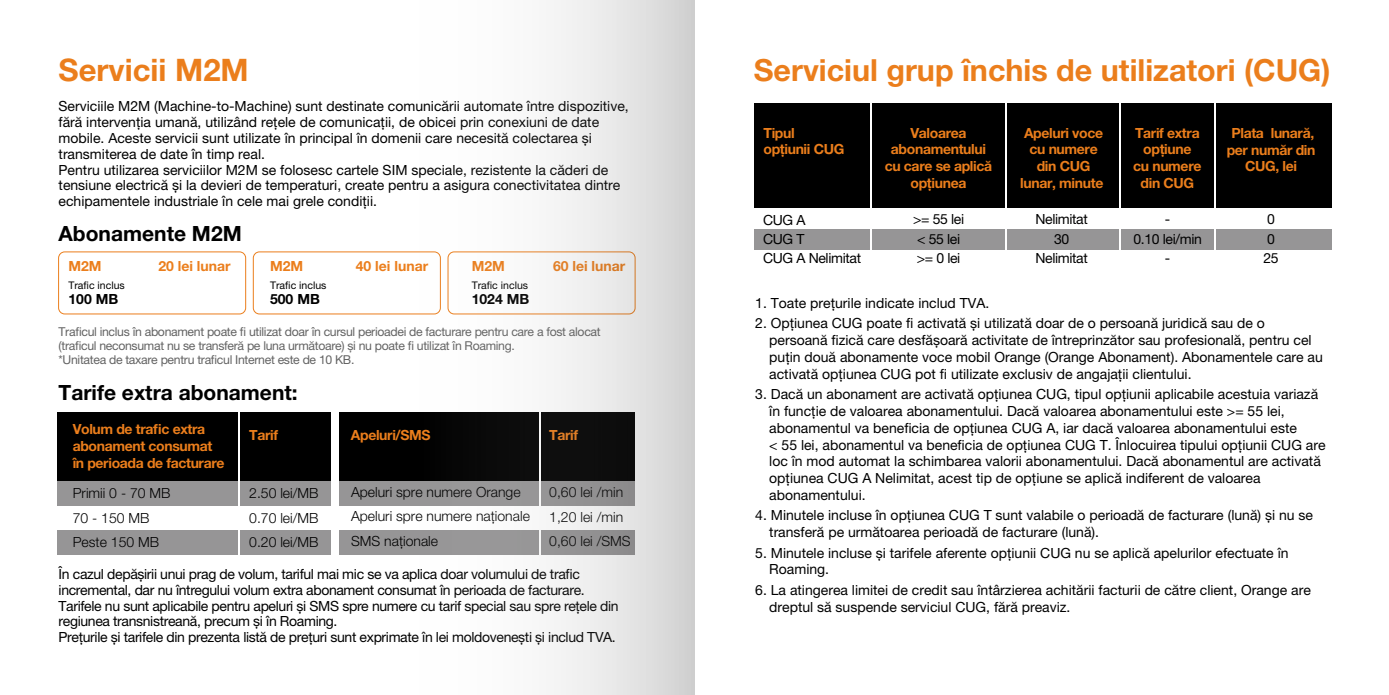
<style>
.page{position:relative;width:1389px;height:695px;background:#fff}
.page>*{position:absolute;margin:0;border:0;box-sizing:border-box;transform-origin:0 0}
.t1{font:700 30.97px "Helvetica Neue LT Pro";color:#eb7e1c}
.t2{font:700 30.45px "Helvetica Neue LT Pro";color:#eb7e1c}
.t3{font:700 21px "Helvetica Neue LT Pro";color:#000}
.t4{font:14px/16.8px "Helvetica Neue LT Pro";color:#000}
.t5{font:14px/19.2px "Helvetica Neue LT Pro";letter-spacing:-.025em;color:#000}
.t6{font:700 14px/16.8px "Helvetica Neue LT Pro";letter-spacing:-.025em;color:#eb7e1c;text-align:center}
.t7{font:300 14px/24.5px "Helvetica Neue LT Pro";color:#000}
.t8{font:700 14px "Helvetica Neue LT Pro";color:#eb7e1c}
.t9{font:700 14px "Helvetica Neue LT Pro";color:#000}
.t10{font:12.25px/14px "Helvetica Neue LT Pro";letter-spacing:-.025em;color:#636363}
.t11{font:10.5px "Helvetica Neue LT Pro";color:#000}
</style>
<div class="page">
<div style="left:754px;top:103px;width:577px;height:105px;background:#000"></div>
<div style="left:754px;top:229px;width:577px;height:20px;background:#969596"></div>
<div style="left:57px;top:481px;width:578px;height:24px;background:#969596"></div>
<div style="left:57px;top:412px;width:578px;height:69px;background:#000"></div>
<div style="left:57px;top:530px;width:578px;height:24px;background:#969596"></div>
<div style="left:58px;top:251px;width:188px;height:63px;border:1px solid #eb7e1c;border-radius:6px"></div>
<div style="left:253px;top:251px;width:188px;height:63px;border:1px solid #eb7e1c;border-radius:6px"></div>
<div style="left:331px;top:409px;width:7px;height:156px;background:#fff"></div>
<hr style="left:238px;top:409px;width:1px;height:156px;background:#fff">
<hr style="left:871px;top:99px;width:1px;height:156px;background:#fff">
<hr style="left:1005px;top:99px;width:1px;height:156px;background:#fff">
<hr style="left:1119px;top:99px;width:1px;height:156px;background:#fff">
<hr style="left:1214px;top:99px;width:1px;height:156px;background:#fff">
<svg style="left:412px;top:0;width:282px;height:694px"></svg>
<h1 class="t1" style="left:59px;top:50px;width:192px">Servicii M2M</h1>
<p class="t4" style="left:59px;top:98px;width:572px;line-height:15.8px">Serviciile M2M (Machine-to-Machine) sunt destinate comunicării automate între dispozitive, fără intervenția umană, utilizând rețele de comunicații, de obicei prin conexiuni de date mobile. Aceste servicii sunt utilizate în principal în domenii care necesită colectarea și transmiterea de date în timp real.<br>Pentru utilizarea serviciilor M2M se folosesc cartele SIM speciale, rezistente la căderi de tensiune electrică și la devieri de temperaturi, create pentru a asigura conectivitatea dintre echipamentele industriale în cele mai grele condiții.</p>
<h3 class="t3" style="left:59px;top:220px;width:185px">Abonamente M2M</h3>
<p class="t6" style="left:68px;top:257px;width:35px">M2M</p>
<p class="t9" style="left:68px;top:290px;width:51px">100 MB</p>
<p class="t11" style="left:68px;top:278px;width:58px">Trafic inclus</p>
<p class="t8" style="left:158px;top:257px;width:74px">20 lei lunar</p>
<p class="t6" style="left:270px;top:257px;width:35px">M2M</p>
<p class="t9" style="left:270px;top:290px;width:51px">500 MB</p>
<p class="t11" style="left:270px;top:278px;width:58px">Trafic inclus</p>
<p class="t8" style="left:356px;top:257px;width:74px">40 lei lunar</p>
<p class="t6" style="left:472px;top:257px;width:35px">M2M</p>
<p class="t9" style="left:472px;top:290px;width:59px">1024 MB</p>
<p class="t11" style="left:472px;top:278px;width:58px">Trafic inclus</p>
<p class="t8" style="left:553px;top:257px;width:74px">60 lei lunar</p>
<p class="t10" style="left:59px;top:324px;width:544px">Traficul inclus în abonament poate fi utilizat doar în cursul perioadei de facturare pentru care a fost alocat (traficul neconsumat nu se transferă pe luna următoare) și nu poate fi utilizat în Roaming.<br>*Unitatea de taxare pentru traficul Internet este de 10 KB.</p>
<h3 class="t3" style="left:59px;top:379px;width:241px">Tarife extra abonament:</h3>
<p class="t6" style="left:73px;top:420px;width:153px;text-align:left">Volum de trafic extra abonament consumat în perioada de facturare</p>
<p class="t6" style="left:249px;top:426px;width:30px">Tarif</p>
<p class="t7" style="left:73px;top:480px;width:99px">Primii 0 - 70 MB<br>70 - 150 MB<br>Peste 150 MB</p>
<p class="t7" style="left:249px;top:480px;width:71px;text-align:justify">2.50 lei/MB 0.70 lei/MB 0.20 lei/MB</p>
<p class="t6" style="left:351px;top:426px;width:81px">Apeluri/SMS</p>
<p class="t6" style="left:549px;top:426px;width:30px">Tarif</p>
<p class="t7" style="left:351px;top:479px;width:180px">Apeluri spre numere Orange<br>Apeluri spre numere naționale<br>SMS naționale</p>
<p class="t7" style="left:549px;top:479px;width:83px">0,60 lei /min<br>1,20 lei /min<br>0,60 lei /SMS</p>
<p class="t5" style="left:59px;top:565px;width:562px;line-height:15.8px">În cazul depășirii unui prag de volum, tariful mai mic se va aplica doar volumului de trafic incremental, dar nu întregului volum extra abonament consumat în perioada de facturare.<br>Tarifele nu sunt aplicabile pentru apeluri și SMS spre numere cu tarif special sau spre rețele din regiunea transnistreană, precum și în Roaming.<br>Prețurile și tarifele din prezenta listă de prețuri sunt exprimate în lei moldovenești și includ TVA.</p>
<h2 class="t2" style="left:754px;top:51px;width:578px">Serviciul grup închis de utilizatori (CUG)</h2>
<p class="t6" style="left:763px;top:124px;width:82px;text-align:left">Tipul opțiunii CUG</p>
<p class="t6" style="left:885px;top:124px;width:109px">Valoarea abonamentului cu care se aplică opțiunea</p>
<p class="t6" style="left:1020px;top:124px;width:85px">Apeluri voce cu numere din CUG lunar, minute</p>
<p class="t6" style="left:1133px;top:124px;width:70px">Tarif extra opțiune<br>cu numere din CUG</p>
<p class="t6" style="left:1227px;top:124px;width:90px">Plata lunară, per număr din<br>CUG, lei</p>
<p class="t5" style="left:763px;top:210px;width:100px">CUG A<br>CUG T<br>CUG A Nelimitat</p>
<p class="t5" style="left:913px;top:209px;width:53px">&gt;= 55 lei &lt; 55 lei &gt;= 0 lei</p>
<p class="t5" style="left:1035px;top:209px;width:54px;text-align:center">Nelimitat<br>30<br>Nelimitat</p>
<p class="t4" style="left:1133px;top:209px;width:70px;line-height:19.2px;text-align:center">-<br>0.10 lei/min -</p>
<p class="t4" style="left:1263px;top:209px;width:17px;line-height:19.2px">0<br>0<br>25</p>
<p class="t4" style="left:755px;top:294px;width:236px">1. Toate prețurile indicate includ TVA.</p>
<p class="t4" style="left:769px;top:315px;width:555px;text-indent:-14px">2. Opțiunea CUG poate fi activată și utilizată doar de o persoană juridică sau de o persoană fizică care desfășoară activitate de întreprinzător sau profesională, pentru cel puțin două abonamente voce mobil Orange (Orange Abonament). Abonamentele care au activată opțiunea CUG pot fi utilizate exclusiv de angajații clientului.</p>
<p class="t4" style="left:769px;top:385px;width:558px;text-indent:-14px">3. Dacă un abonament are activată opțiunea CUG, tipul opțiunii aplicabile acestuia variază în funcție de valoarea abonamentului. Dacă valoarea abonamentului este &gt;= 55 lei, abonamentul va beneficia de opțiunea CUG A, iar dacă valoarea abonamentului este<br>&lt; 55 lei, abonamentul va beneficia de opțiunea CUG T. Înlocuirea tipului opțiunii CUG are loc în mod automat la schimbarea valorii abonamentului. Dacă abonamentul are activată opțiunea CUG A Nelimitat, acest tip de opțiune se aplică indiferent de valoarea abonamentului.</p>
<p class="t4" style="left:769px;top:506px;width:545px;text-indent:-14px">4. Minutele incluse în opțiunea CUG T sunt valabile o perioadă de facturare (lună) și nu se transferă pe următoarea perioadă de facturare (lună).</p>
<p class="t4" style="left:769px;top:543px;width:521px;text-indent:-14px">5. Minutele incluse și tarifele aferente opțiunii CUG nu se aplică apelurilor efectuate în<br>Roaming.</p>
<p class="t4" style="left:769px;top:581px;width:543px;text-indent:-14px">6. La atingerea limitei de credit sau întârzierea achitării facturii de către client, Orange are dreptul să suspende serviciul CUG, fără preaviz.</p>
</div>
